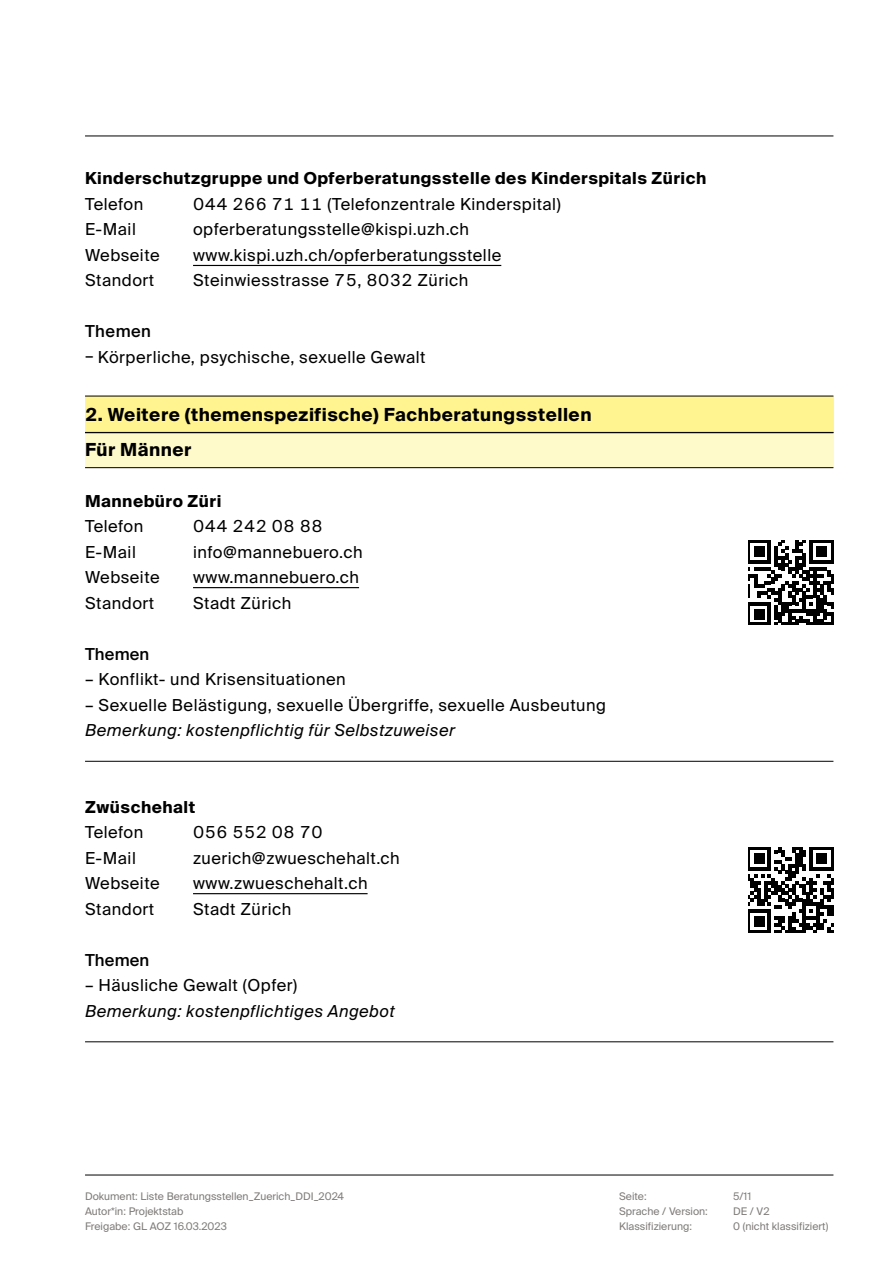
<style>
.page{position:relative;width:893px;height:1263px;background:#fff}
.page>*{position:absolute;margin:0;border:0;box-sizing:border-box;transform-origin:0 0}
.t1{font:700 18px "Suisse Intl";letter-spacing:.03em;color:#000}
.Lauftext{font:16.5px "Suisse Intl";letter-spacing:.03em;color:#000}
.t2{font:700 16.5px "Suisse Intl";letter-spacing:.03em;color:#000}
.t3{font:italic 16.5px "Suisse Intl";letter-spacing:.03em;color:#000}
.t4{font:500 16.5px "Suisse Intl";letter-spacing:.01em;color:#000}
.t5{font:10.5px "Suisse Intl";color:#7f7c7a}
</style>
<div class="page">
<svg style="left:748px;top:540px;width:85px;height:85px"></svg>
<svg style="left:748px;top:847px;width:85px;height:85px"></svg>
<div style="left:85px;top:432px;width:748px;height:36px;background:#fffac9"></div>
<div style="left:85px;top:396px;width:748px;height:36px;background:#fff48f"></div>
<hr style="left:85px;top:467px;width:748px;height:1px;background:#000">
<hr style="left:85px;top:396px;width:748px;height:1px;background:#000">
<hr style="left:85px;top:432px;width:748px;height:1px;background:#000">
<hr style="left:193px;top:587px;width:166px;height:1px;background:#000">
<hr style="left:193px;top:893px;width:175px;height:1px;background:#000">
<hr style="left:85px;top:761px;width:748px;height:1px;background:#000">
<hr style="left:85px;top:1041px;width:748px;height:1px;background:#000">
<hr style="left:85px;top:1174px;width:748px;height:1px;background:#000">
<hr style="left:193px;top:265px;width:308px;height:1px;background:#000">
<hr style="left:85px;top:136px;width:748px;height:1px;background:#000">
<p class="t2" style="left:85px;top:169px;width:623px">Kinderschutzgruppe und Opferberatungsstelle des Kinderspitals Zürich</p>
<p class="Lauftext" style="left:85px;top:195px;width:60px">Telefon</p>
<p class="Lauftext" style="left:193px;top:195px;width:369px">044 266 71 11 (Telefonzentrale Kinderspital)</p>
<p class="Lauftext" style="left:85px;top:220px;width:52px">E-Mail</p>
<p class="Lauftext" style="left:193px;top:220px;width:278px">opferberatungsstelle@kispi.uzh.ch</p>
<p class="Lauftext" style="left:85px;top:246px;width:76px">Webseite</p>
<p class="Lauftext" style="left:193px;top:246px;width:310px">www.kispi.uzh.ch/opferberatungsstelle</p>
<p class="Lauftext" style="left:85px;top:271px;width:71px">Standort</p>
<p class="Lauftext" style="left:193px;top:271px;width:277px">Steinwiesstrasse 75, 8032 Zürich</p>
<p class="t4" style="left:85px;top:322px;width:67px">Themen</p>
<p class="Lauftext" style="left:85px;top:348px;width:342px">– Körperliche, psychische, sexuelle Gewalt</p>
<p class="t1" style="left:85px;top:404px;width:508px">2. Weitere (themenspezifische) Fachberatungsstellen</p>
<p class="t1" style="left:85px;top:439px;width:108px">Für Männer</p>
<p class="t2" style="left:85px;top:491px;width:138px">Mannebüro Züri</p>
<p class="Lauftext" style="left:85px;top:517px;width:60px">Telefon</p>
<p class="Lauftext" style="left:193px;top:517px;width:131px">044 242 08 88</p>
<p class="Lauftext" style="left:85px;top:542px;width:52px">E-Mail</p>
<p class="Lauftext" style="left:193px;top:542px;width:171px">info@mannebuero.ch</p>
<p class="Lauftext" style="left:85px;top:568px;width:76px">Webseite</p>
<p class="Lauftext" style="left:193px;top:568px;width:168px">www.mannebuero.ch</p>
<p class="Lauftext" style="left:85px;top:593px;width:71px">Standort</p>
<p class="Lauftext" style="left:193px;top:593px;width:100px">Stadt Zürich</p>
<p class="t4" style="left:85px;top:644px;width:66px">Themen</p>
<p class="Lauftext" style="left:85px;top:670px;width:262px">– Konflikt- und Krisensituationen</p>
<p class="Lauftext" style="left:85px;top:695px;width:522px">– Sexuelle Belästigung, sexuelle Übergriffe, sexuelle Ausbeutung</p>
<p class="t3" style="left:85px;top:721px;width:371px">Bemerkung: kostenpflichtig für Selbstzuweiser</p>
<p class="t2" style="left:85px;top:797px;width:112px">Zwüschehalt</p>
<p class="Lauftext" style="left:85px;top:823px;width:60px">Telefon</p>
<p class="Lauftext" style="left:193px;top:823px;width:131px">056 552 08 70</p>
<p class="Lauftext" style="left:85px;top:848px;width:52px">E-Mail</p>
<p class="Lauftext" style="left:193px;top:848px;width:208px">zuerich@zwueschehalt.ch</p>
<p class="Lauftext" style="left:85px;top:874px;width:76px">Webseite</p>
<p class="Lauftext" style="left:193px;top:874px;width:176px">www.zwueschehalt.ch</p>
<p class="Lauftext" style="left:85px;top:899px;width:71px">Standort</p>
<p class="Lauftext" style="left:193px;top:899px;width:100px">Stadt Zürich</p>
<p class="t4" style="left:85px;top:950px;width:66px">Themen</p>
<p class="Lauftext" style="left:85px;top:976px;width:214px">– Häusliche Gewalt (Opfer)</p>
<p class="t3" style="left:85px;top:1001px;width:311px">Bemerkung: kostenpflichtiges Angebot</p>
<p class="t5" style="left:85px;top:1190px;width:261px">Dokument: Liste Beratungsstellen_Zuerich_DDI_2024</p>
<p class="t5" style="left:619px;top:1190px;width:29px">Seite:</p>
<p class="t5" style="left:733px;top:1190px;width:20px">5/11</p>
<p class="t5" style="left:85px;top:1205px;width:100px">Autor*in: Projektstab</p>
<p class="t5" style="left:619px;top:1205px;width:90px">Sprache / Version:</p>
<p class="t5" style="left:733px;top:1205px;width:38px">DE / V2</p>
<p class="t5" style="left:85px;top:1220px;width:143px">Freigabe: GL AOZ 16.03.2023</p>
<p class="t5" style="left:619px;top:1220px;width:74px">Klassifizierung:</p>
<p class="t5" style="left:733px;top:1220px;width:97px">0 (nicht klassifiziert)</p>
</div>
